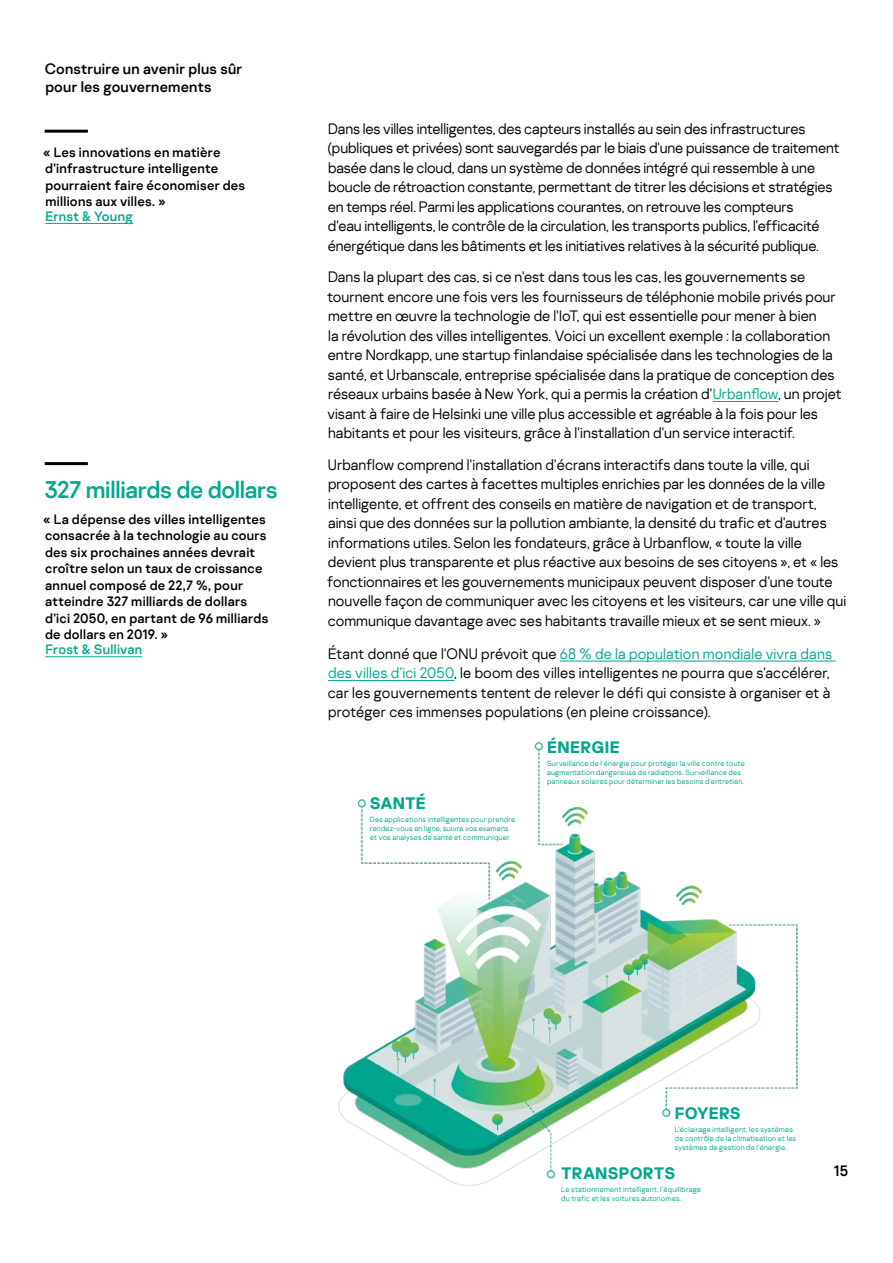
<style>
.page{position:relative;width:893px;height:1263px;background:#fff}
.page>*{position:absolute;margin:0;border:0;box-sizing:border-box;transform-origin:0 0}
.t1{font:24px "Kaspersky Sans";letter-spacing:-.01em;color:#00a88e}
.t2{font:700 16.5px "Kaspersky Sans";letter-spacing:.01em;color:#00a68e}
.t3{font:300 15px/19.5px "Kaspersky Sans";color:#000}
.t4{font:15px/18px "Kaspersky Sans";letter-spacing:.015em;color:#000}
.t5{font:13.5px/16.5px "Kaspersky Sans";letter-spacing:.02em;color:#000}
.t6{font:13.5px "Kaspersky Sans";letter-spacing:.02em;color:#00a88e}
.t7{font:300 7.5px/9px "Kaspersky Sans";letter-spacing:.03em;color:#00a68e}
.s1{color:#00a88e}
</style>
<div class="page">
<hr style="left:713px;top:401px;width:65px;height:1px;background:#00a88e">
<hr style="left:560px;top:661px;width:275px;height:1px;background:#00a88e">
<hr style="left:328px;top:680px;width:126px;height:1px;background:#00a88e">
<hr style="left:45px;top:223px;width:88px;height:1px;background:#00a88e">
<hr style="left:45px;top:130px;width:43px;height:3px;background:#000">
<hr style="left:45px;top:656px;width:97px;height:1px;background:#00a88e">
<hr style="left:45px;top:462px;width:43px;height:3px;background:#000">
<img style="left:338px;top:742px;width:460px;height:444px">
<p class="t4" style="left:45px;top:60px;width:199px">Construire un avenir plus sûr pour les gouvernements</p>
<p class="t5" style="left:43px;top:144px;width:204px">« Les innovations en matière d'infrastructure intelligente pourraient faire économiser des millions aux villes. »</p>
<p class="t6" style="left:45px;top:208px;width:89px">Ernst &amp; Young</p>
<h1 class="t1" style="left:45px;top:475px;width:235px">327 milliards de dollars</h1>
<p class="t5" style="left:43px;top:511px;width:227px">« La dépense des villes intelligentes consacrée à la technologie au cours des six prochaines années devrait croître selon un taux de croissance annuel composé de 22,7 %, pour atteindre 327 milliards de dollars d'ici 2050, en partant de 96 milliards de dollars en 2019. »</p>
<p class="t6" style="left:45px;top:642px;width:98px">Frost &amp; Sullivan</p>
<p class="t3" style="left:328px;top:119px;width:513px">Dans les villes intelligentes, des capteurs installés au sein des infrastructures (publiques et privées) sont sauvegardés par le biais d'une puissance de traitement basée dans le cloud, dans un système de données intégré qui ressemble à une boucle de rétroaction constante, permettant de titrer les décisions et stratégies en temps réel. Parmi les applications courantes, on retrouve les compteurs<br>d'eau intelligents, le contrôle de la circulation, les transports publics, l'efficacité énergétique dans les bâtiments et les initiatives relatives à la sécurité publique.</p>
<p class="t3" style="left:327px;top:267px;width:516px">Dans la plupart des cas, si ce n'est dans tous les cas, les gouvernements se tournent encore une fois vers les fournisseurs de téléphonie mobile privés pour mettre en œuvre la technologie de l'IoT, qui est essentielle pour mener à bien<br>la révolution des villes intelligentes. Voici un excellent exemple : la collaboration entre Nordkapp, une startup finlandaise spécialisée dans les technologies de la santé, et Urbanscale, entreprise spécialisée dans la pratique de conception des réseaux urbains basée à New York, qui a permis la création d'<span class="s1">Urbanflow</span>, un projet visant à faire de Helsinki une ville plus accessible et agréable à la fois pour les habitants et pour les visiteurs, grâce à l'installation d'un service interactif.</p>
<p class="t3" style="left:327px;top:455px;width:520px">Urbanflow comprend l'installation d'écrans interactifs dans toute la ville, qui proposent des cartes à facettes multiples enrichies par les données de la ville intelligente, et offrent des conseils en matière de navigation et de transport, ainsi que des données sur la pollution ambiante, la densité du trafic et d'autres informations utiles. Selon les fondateurs, grâce à Urbanflow, « toute la ville devient plus transparente et plus réactive aux besoins de ses citoyens », et « les fonctionnaires et les gouvernements municipaux peuvent disposer d'une toute nouvelle façon de communiquer avec les citoyens et les visiteurs, car une ville qui communique davantage avec ses habitants travaille mieux et se sent mieux. »</p>
<p class="t3" style="left:328px;top:644px;width:506px">Étant donné que l'ONU prévoit que <span class="s1">68 % de la population mondiale vivra dans des villes d'ici 2050</span>, le boom des villes intelligentes ne pourra que s'accélérer, car les gouvernements tentent de relever le défi qui consiste à organiser et à protéger ces immenses populations (en pleine croissance).</p>
<p class="t2" style="left:370px;top:793px;width:57px">SANTÉ</p>
<p class="t7" style="left:370px;top:815px;width:147px">Des applications intelligentes pour prendre rendez-vous en ligne, suivre vos examens et vos analyses de santé et communiquer.</p>
<p class="t2" style="left:547px;top:737px;width:74px">ÉNERGIE</p>
<p class="t7" style="left:547px;top:759px;width:199px">Surveillance de l’énergie pour protéger la ville contre toute augmentation dangereuse de radiations. Surveillance des panneaux solaires pour déterminer les besoins d’entretien.</p>
<p class="t2" style="left:675px;top:1102px;width:67px">FOYERS</p>
<p class="t7" style="left:675px;top:1125px;width:123px">L’éclairage intelligent, les systèmes de contrôle de la climatisation et les systèmes de gestion de l’énergie.</p>
<p class="t2" style="left:561px;top:1163px;width:115px">TRANSPORTS</p>
<p class="t7" style="left:561px;top:1185px;width:141px">Le stationnement intelligent, l’équilibrage du trafic et les voitures autonomes.</p>
<p class="t4" style="left:834px;top:1161px;width:15px">15</p>
</div>
